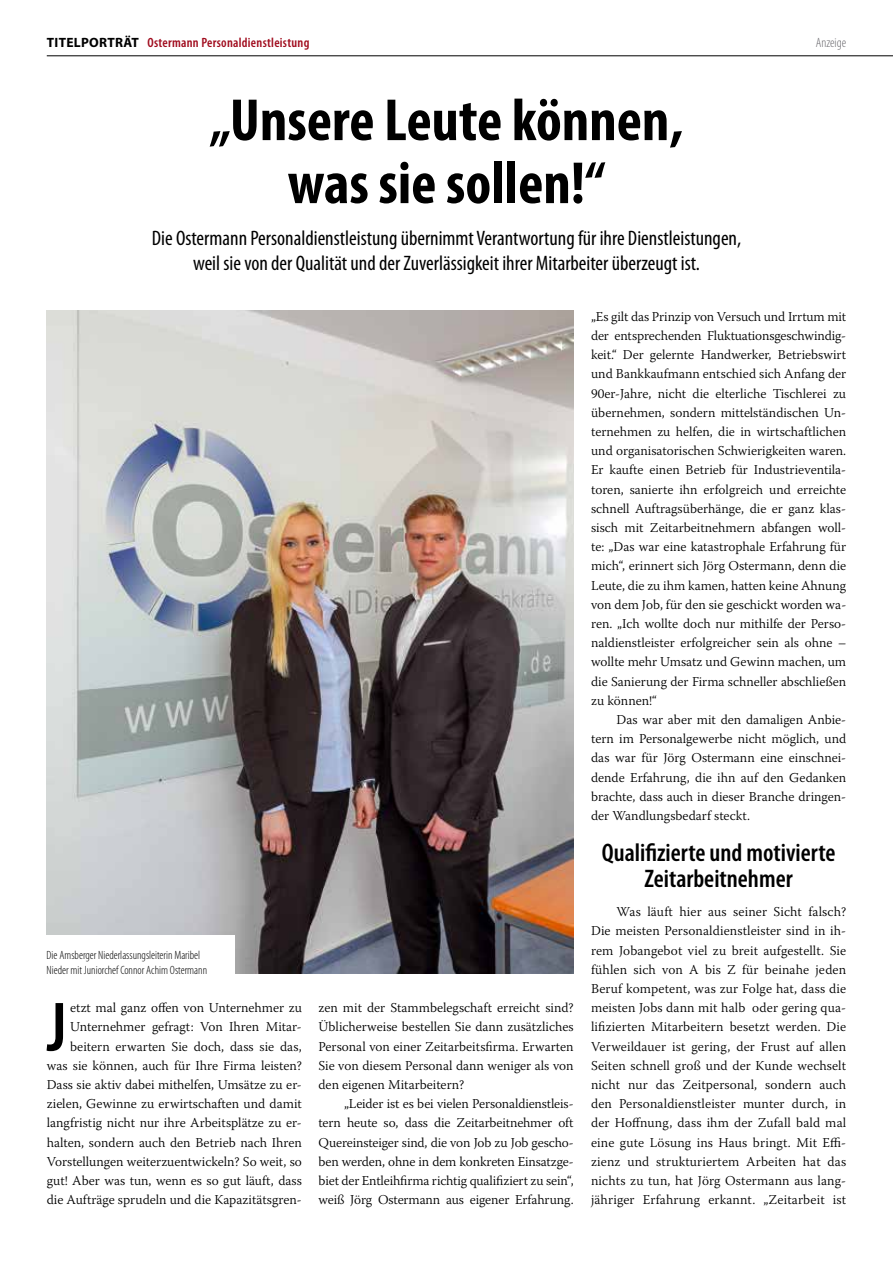
<style>
.page{position:relative;width:893px;height:1263px;background:#fff}
.page>*{position:absolute;margin:0;border:0;box-sizing:border-box;transform-origin:0 0}
.t1{font:600 condensed 70.5px "Myriad Pro";color:#000}
.t2{font:700 condensed 60px/63px "Myriad Pro";color:#000;text-align:center}
.t3{font:600 condensed 25.5px/26.2px "Myriad Pro";color:#000;text-align:center}
.t4{font:condensed 21px/25.2px "Myriad Pro";color:#000;text-align:center}
.t5{font:300 13.5px/19.2px "Warnock Pro";color:#000;text-align:justify}
.t6{font:600 condensed 13.5px "Myriad Pro";letter-spacing:.02em;color:#a00b1d}
.t7{font:300 condensed 13.5px "Myriad Pro";color:#68676c}
.t8{font:300 condensed 12px/15px "Myriad Pro";color:#000}
.s1{font-weight:700;font-stretch:normal;color:#000}
</style>
<div class="page">
<hr style="left:47px;top:55px;width:846px;height:1px;background:#000">
<img style="left:47px;top:310px;width:527px;height:664px">
<div style="left:41px;top:935px;width:194px;height:43px;background:#fff"></div>
<p class="t6" style="left:47px;top:34px;width:264px"><span class="s1">TITELPORTRÄT</span> Ostermann Personaldienstleistung</p>
<p class="t7" style="left:816px;top:34px;width:32px">Anzeige</p>
<h2 class="t2" style="left:210px;top:87px;width:475px">„Unsere Leute können, was sie sollen!“</h2>
<h3 class="t4" style="left:152px;top:225px;width:591px">Die Ostermann Personaldienstleistung übernimmt Verantwortung für ihre Dienstleistungen, weil sie von der Qualität und der Zuverlässigkeit ihrer Mitarbeiter überzeugt ist.</h3>
<p class="t8" style="left:47px;top:947px;width:162px">Die Arnsberger Niederlassungsleiterin Maribel<br>Nieder mit Juniorchef Connor Achim Ostermann</p>
<p class="t5" style="left:47px;top:998px;width:257px;text-align:right">etzt mal ganz offen von Unternehmer zu Unternehmer gefragt: Von Ihren Mitar&shy;beitern erwarten Sie doch, dass sie das, was sie können, auch für Ihre Firma leisten?<br>Dass sie aktiv dabei mithelfen, Umsätze zu er&shy;zielen, Gewinne zu erwirtschaften und damit langfristig nicht nur ihre Arbeitsplätze zu er&shy;halten, sondern auch den Betrieb nach Ihren Vorstellungen weiterzuentwickeln? So weit, so gut! Aber was tun, wenn es so gut läuft, dass die Aufträge sprudeln und die Kapazitätsgren-</p>
<p class="t5" style="left:318px;top:998px;width:257px">zen mit der Stammbelegschaft erreicht sind?<br>Üblicherweise bestellen Sie dann zusätzliches Personal von einer Zeitarbeitsfirma. Erwarten Sie von diesem Personal dann weniger als von den eigenen Mitarbeitern?</p>
<h1 class="t1" style="left:47px;top:984px;width:21px">J</h1>
<p class="t5" style="left:318px;top:1094px;width:257px;text-indent:26px">„Leider ist es bei vielen Personaldienstleis&shy;tern heute so, dass die Zeitarbeitnehmer oft Quereinsteiger sind, die von Job zu Job gescho&shy;ben werden, ohne in dem konkreten Einsatzge&shy;biet der Entleihfirma richtig qualifiziert zu sein“, weiß Jörg Ostermann aus eigener Erfahrung.</p>
<p class="t5" style="left:591px;top:306px;width:257px">„Es gilt das Prinzip von Versuch und Irrtum mit der entsprechenden Fluktuationsgeschwindig&shy;keit.“ Der gelernte Handwerker, Betriebswirt und Bankkaufmann entschied sich Anfang der 90er-Jahre, nicht die elterliche Tischlerei zu übernehmen, sondern mittelständischen Un&shy;ternehmen zu helfen, die in wirtschaftlichen und organisatorischen Schwierigkeiten waren.<br>Er kaufte einen Betrieb für Industrieventila&shy;toren, sanierte ihn erfolgreich und erreichte schnell Auftragsüberhänge, die er ganz klas&shy;sisch mit Zeitarbeitnehmern abfangen woll&shy;te: „Das war eine katastrophale Erfahrung für mich“, erinnert sich Jörg Ostermann, denn die Leute, die zu ihm kamen, hatten keine Ahnung von dem Job, für den sie geschickt worden wa&shy;ren. „Ich wollte doch nur mithilfe der Perso&shy;naldienstleister erfolgreicher sein als ohne – wollte mehr Umsatz und Gewinn machen, um die Sanierung der Firma schneller abschließen zu können!“</p>
<p class="t5" style="left:591px;top:710px;width:257px;text-indent:26px">Das war aber mit den damaligen Anbie&shy;tern im Personalgewerbe nicht möglich, und das war für Jörg Ostermann eine einschnei&shy;dende Erfahrung, die ihn auf den Gedanken brachte, dass auch in dieser Branche dringen&shy;der Wandlungsbedarf steckt.</p>
<h3 class="t3" style="left:602px;top:839px;width:235px">Qualifizierte und motivierte<br>Zeitarbeitnehmer</h3>
<p class="t5" style="left:591px;top:902px;width:257px;text-indent:26px">Was läuft hier aus seiner Sicht falsch?<br>Die meisten Personaldienstleister sind in ih&shy;rem Jobangebot viel zu breit aufgestellt. Sie fühlen sich von A bis Z für beinahe jeden Beruf kompetent, was zur Folge hat, dass die meisten Jobs dann mit halb oder gering qua&shy;lifizierten Mitarbeitern besetzt werden. Die Verweildauer ist gering, der Frust auf allen Seiten schnell groß und der Kunde wechselt nicht nur das Zeitpersonal, sondern auch den Personaldienstleister munter durch, in der Hoffnung, dass ihm der Zufall bald mal eine gute Lösung ins Haus bringt. Mit Effi&shy;zienz und strukturiertem Arbeiten hat das nichts zu tun, hat Jörg Ostermann aus lang&shy;jähriger Erfahrung erkannt. „Zeitarbeit ist</p>
</div>
